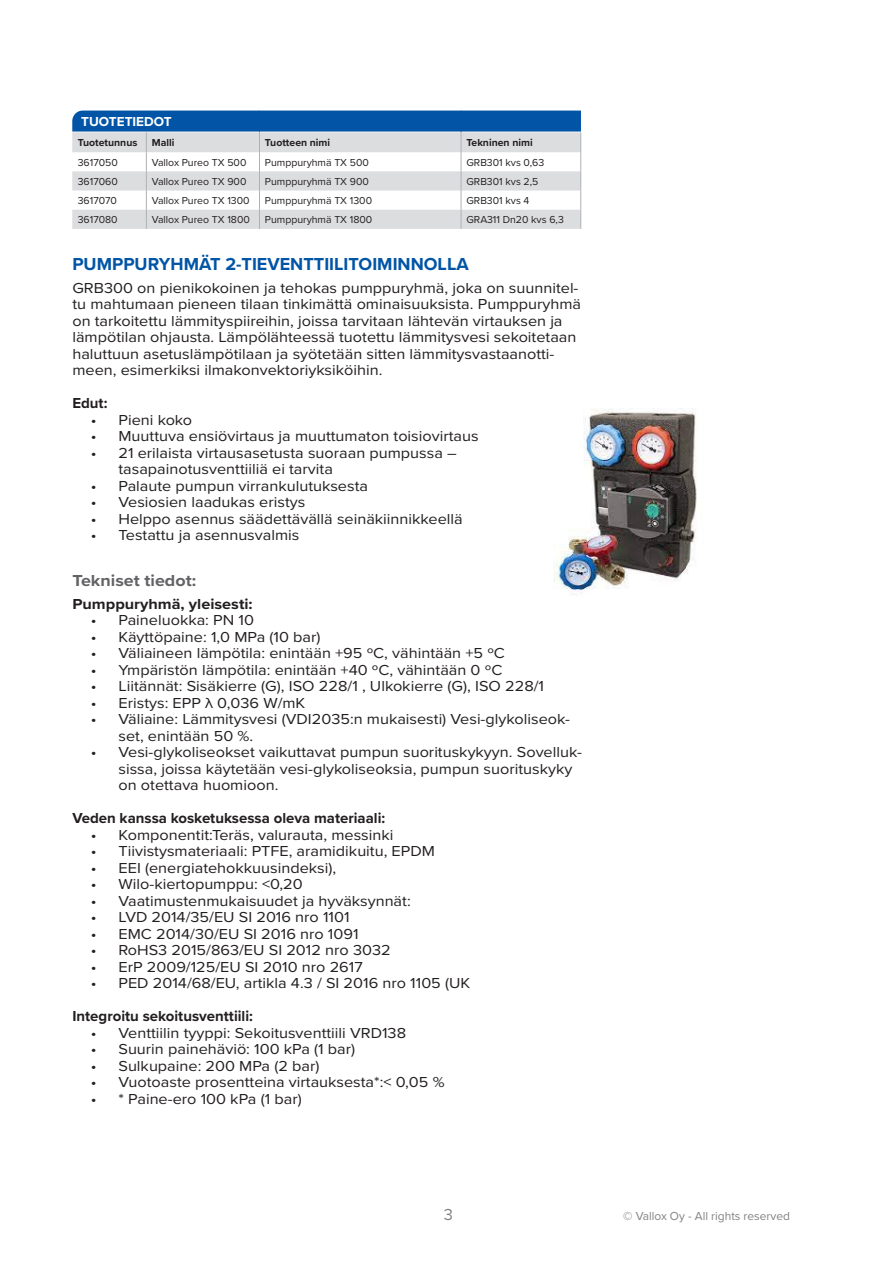
<style>
.page{position:relative;width:893px;height:1263px;background:#fff}
.page>*{position:absolute;margin:0;border:0;box-sizing:border-box;transform-origin:0 0}
.OTSIKKO_2{font:700 18px "Proxima Nova";color:#0154a6}
.OTSIKKO_2-2{font:700 16.5px "Proxima Nova";color:#636366;scale:1.08 1}
.t1{font:16.5px "Proxima Nova";color:#808285}
.leipäteksti_1{font:15px/16.5px "Proxima Nova";color:#231f20;scale:1.08 1}
.leipäteksti_1-2{font:700 15px "Proxima Nova";color:#231f20}
.leipäteksti_1-3{font:700 15px "Proxima Nova";color:#231f20;scale:1.08 1}
.TEKNISET_TIEDOT_NEGA{font:700 13.5px "Proxima Nova";color:#fff}
.t2{font:12px "Proxima Nova";color:#808285}
.TEKN_TAULUKKOTEKSTIT{font:10.5px "Proxima Nova";color:#231f20}
.TEKN_TAULUKKOTEKSTIT-2{font:700 10.5px "Proxima Nova";color:#231f20}
</style>
<div class="page">
<svg style="left:72px;top:111px;width:509px;height:118px"></svg>
<img style="left:553px;top:408px;width:144px;height:187px">
<p class="TEKNISET_TIEDOT_NEGA" style="left:81px;top:112px;width:92px">TUOTETIEDOT</p>
<p class="TEKN_TAULUKKOTEKSTIT-2" style="left:78px;top:135px;width:61px">Tuotetunnus</p>
<p class="TEKN_TAULUKKOTEKSTIT-2" style="left:152px;top:135px;width:24px">Malli</p>
<p class="TEKN_TAULUKKOTEKSTIT-2" style="left:265px;top:135px;width:67px">Tuotteen nimi</p>
<p class="TEKN_TAULUKKOTEKSTIT-2" style="left:466px;top:135px;width:68px">Tekninen nimi</p>
<p class="TEKN_TAULUKKOTEKSTIT" style="left:78px;top:155px;width:42px">3617050</p>
<p class="TEKN_TAULUKKOTEKSTIT" style="left:152px;top:155px;width:96px">Vallox Pureo TX 500</p>
<p class="TEKN_TAULUKKOTEKSTIT" style="left:265px;top:155px;width:105px">Pumppuryhmä TX 500</p>
<p class="TEKN_TAULUKKOTEKSTIT" style="left:466px;top:155px;width:79px">GRB301 kvs 0,63</p>
<p class="TEKN_TAULUKKOTEKSTIT" style="left:78px;top:174px;width:42px">3617060</p>
<p class="TEKN_TAULUKKOTEKSTIT" style="left:152px;top:174px;width:96px">Vallox Pureo TX 900</p>
<p class="TEKN_TAULUKKOTEKSTIT" style="left:265px;top:174px;width:106px">Pumppuryhmä TX 900</p>
<p class="TEKN_TAULUKKOTEKSTIT" style="left:466px;top:174px;width:73px">GRB301 kvs 2,5</p>
<p class="TEKN_TAULUKKOTEKSTIT" style="left:78px;top:193px;width:41px">3617070</p>
<p class="TEKN_TAULUKKOTEKSTIT" style="left:152px;top:193px;width:99px">Vallox Pureo TX 1300</p>
<p class="TEKN_TAULUKKOTEKSTIT" style="left:265px;top:193px;width:109px">Pumppuryhmä TX 1300</p>
<p class="TEKN_TAULUKKOTEKSTIT" style="left:466px;top:193px;width:65px">GRB301 kvs 4</p>
<p class="TEKN_TAULUKKOTEKSTIT" style="left:78px;top:212px;width:41px">3617080</p>
<p class="TEKN_TAULUKKOTEKSTIT" style="left:152px;top:212px;width:100px">Vallox Pureo TX 1800</p>
<p class="TEKN_TAULUKKOTEKSTIT" style="left:265px;top:212px;width:109px">Pumppuryhmä TX 1800</p>
<p class="TEKN_TAULUKKOTEKSTIT" style="left:466px;top:212px;width:99px">GRA311 Dn20 kvs 6,3</p>
<p class="OTSIKKO_2" style="left:72px;top:250px;width:398px">PUMPPURYHMÄT 2-TIEVENTTIILITOIMINNOLLA</p>
<p class="leipäteksti_1" style="left:72px;top:279px;width:473px">GRB300 on pienikokoinen ja tehokas pumppuryhmä, joka on suunnitel&shy;tu mahtumaan pieneen tilaan tinkimättä ominaisuuksista. Pumppuryhmä on tarkoitettu lämmityspiireihin, joissa tarvitaan lähtevän virtauksen ja lämpötilan ohjausta. Lämpölähteessä tuotettu lämmitysvesi sekoitetaan haluttuun asetuslämpötilaan ja syötetään sitten lämmitysvastaanotti&shy;meen, esimerkiksi ilmakonvektoriyksiköihin.</p>
<p class="leipäteksti_1-2" style="left:72px;top:392px;width:37px">Edut:</p>
<p class="leipäteksti_1" style="left:91px;top:411px;width:95px">• Pieni koko</p>
<p class="leipäteksti_1" style="left:91px;top:427px;width:361px">• Muuttuva ensiövirtaus ja muuttumaton toisiovirtaus</p>
<p class="leipäteksti_1" style="left:118px;top:444px;width:315px;text-indent:-28px">• 21 erilaista virtausasetusta suoraan pumpussa – tasapainotusventtiiliä ei tarvita</p>
<p class="leipäteksti_1" style="left:91px;top:477px;width:258px">• Palaute pumpun virrankulutuksesta</p>
<p class="leipäteksti_1" style="left:91px;top:493px;width:200px">• Vesiosien laadukas eristys</p>
<p class="leipäteksti_1" style="left:91px;top:510px;width:346px">• Helppo asennus säädettävällä seinäkiinnikkeellä</p>
<p class="leipäteksti_1" style="left:91px;top:526px;width:195px">• Testattu ja asennusvalmis</p>
<p class="OTSIKKO_2-2" style="left:72px;top:568px;width:116px">Tekniset tiedot:</p>
<p class="leipäteksti_1-3" style="left:72px;top:593px;width:168px">Pumppuryhmä, yleisesti:</p>
<p class="leipäteksti_1" style="left:91px;top:611px;width:153px">• Paineluokka: PN 10</p>
<p class="leipäteksti_1" style="left:91px;top:628px;width:214px">• Käyttöpaine: 1,0 MPa (10 bar)</p>
<p class="leipäteksti_1" style="left:91px;top:644px;width:385px">• Väliaineen lämpötila: enintään +95 ºC, vähintään +5 ºC</p>
<p class="leipäteksti_1" style="left:91px;top:661px;width:383px">• Ympäristön lämpötila: enintään +40 ºC, vähintään 0 ºC</p>
<p class="leipäteksti_1" style="left:91px;top:677px;width:421px">• Liitännät: Sisäkierre (G), ISO 228/1 , Ulkokierre (G), ISO 228/1</p>
<p class="leipäteksti_1" style="left:91px;top:694px;width:200px">• Eristys: EPP λ 0,036 W/mK</p>
<p class="leipäteksti_1" style="left:118px;top:710px;width:419px;text-indent:-28px">• Väliaine: Lämmitysvesi (VDI2035:n mukaisesti) Vesi-glykoliseok&shy;set, enintään 50 %.</p>
<p class="leipäteksti_1" style="left:118px;top:743px;width:431px;text-indent:-28px">• Vesi-glykoliseokset vaikuttavat pumpun suorituskykyyn. Sovelluk&shy;sissa, joissa käytetään vesi-glykoliseoksia, pumpun suorituskyky on otettava huomioon.</p>
<p class="leipäteksti_1-2" style="left:72px;top:807px;width:314px">Veden kanssa kosketuksessa oleva materiaali:</p>
<p class="leipäteksti_1" style="left:91px;top:826px;width:282px">• Komponentit:Teräs, valurauta, messinki</p>
<p class="leipäteksti_1" style="left:91px;top:842px;width:320px">• Tiivistysmateriaali: PTFE, aramidikuitu, EPDM</p>
<p class="leipäteksti_1" style="left:91px;top:859px;width:229px">• EEI (energiatehokkuusindeksi),</p>
<p class="leipäteksti_1" style="left:91px;top:875px;width:198px">• Wilo-kiertopumppu: &lt;0,20</p>
<p class="leipäteksti_1" style="left:91px;top:892px;width:298px">• Vaatimustenmukaisuudet ja hyväksynnät:</p>
<p class="leipäteksti_1" style="left:91px;top:908px;width:241px">• LVD 2014/35/EU SI 2016 nro 1101</p>
<p class="leipäteksti_1" style="left:91px;top:925px;width:249px">• EMC 2014/30/EU SI 2016 nro 1091</p>
<p class="leipäteksti_1" style="left:91px;top:941px;width:279px">• RoHS3 2015/863/EU SI 2012 nro 3032</p>
<p class="leipäteksti_1" style="left:91px;top:958px;width:253px">• ErP 2009/125/EU SI 2010 nro 2617</p>
<p class="leipäteksti_1" style="left:91px;top:974px;width:353px">• PED 2014/68/EU, artikla 4.3 / SI 2016 nro 1105 (UK</p>
<p class="leipäteksti_1-2" style="left:72px;top:1005px;width:182px">Integroitu sekoitusventtiili:</p>
<p class="leipäteksti_1" style="left:91px;top:1024px;width:293px">• Venttiilin tyyppi: Sekoitusventtiili VRD138</p>
<p class="leipäteksti_1" style="left:91px;top:1040px;width:246px">• Suurin painehäviö: 100 kPa (1 bar)</p>
<p class="leipäteksti_1" style="left:91px;top:1057px;width:213px">• Sulkupaine: 200 MPa (2 bar)</p>
<p class="leipäteksti_1" style="left:91px;top:1073px;width:329px">• Vuotoaste prosentteina virtauksesta*:&lt; 0,05 %</p>
<p class="leipäteksti_1" style="left:91px;top:1090px;width:197px">• * Paine-ero 100 kPa (1 bar)</p>
<p class="t1" style="left:444px;top:1202px;width:11px">3</p>
<p class="t2" style="left:623px;top:1207px;width:168px">© Vallox Oy - All rights reserved</p>
</div>
